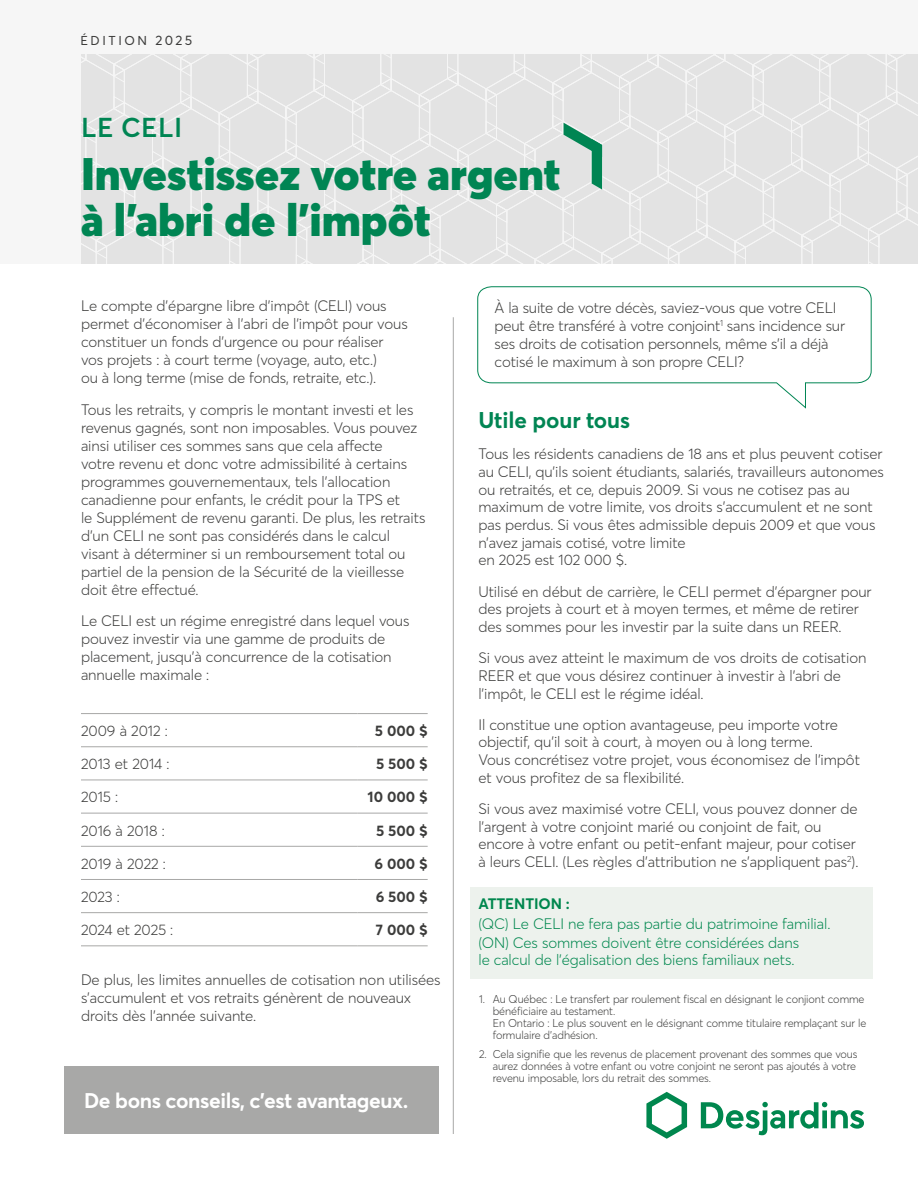
<style>
.page{position:relative;width:918px;height:1188px;background:#fff}
.page>*{position:absolute;margin:0;border:0;box-sizing:border-box;transform-origin:0 0}
.t1{font:900 45px/46.5px "Desjardins Sans";color:#008553}
.t2{font:600 27px "Desjardins Sans";letter-spacing:.015em;color:#008553}
.t3{font:700 22.5px "Desjardins Sans";letter-spacing:-.005em;color:#008553}
.t4{font:700 21px "Desjardins Sans";letter-spacing:-.02em;color:#fff}
.t5{font:300 15px/18px "Desjardins Sans";letter-spacing:-.005em;color:#3c3c3b}
.t6{font:300 15px/19.5px "Desjardins Sans";letter-spacing:-.005em;color:#00874e}
.t7{font:700 15px "Desjardins Sans";color:#3c3c3b}
.t8{font:700 15px "Desjardins Sans";letter-spacing:-.005em;color:#00874e}
.t9{font:12.75px "Desjardins Sans";letter-spacing:.205em;color:#3c3c3b}
.t10{font:300 11.25px/12px "Desjardins Sans";letter-spacing:-.005em;color:#3c3c3b}
.s1{font-size:13.5px}
</style>
<div class="page">
<div style="left:470px;top:887px;width:403px;height:91px;background:#edf2ed"></div>
<hr style="left:453px;top:317px;width:1px;height:817px;background:#a8a8a7">
<hr style="left:81px;top:713px;width:277px;height:1px;background:#a8a8a7">
<hr style="left:358px;top:713px;width:70px;height:1px;background:#a8a8a7">
<hr style="left:81px;top:747px;width:277px;height:1px;background:#a8a8a7">
<hr style="left:358px;top:747px;width:70px;height:1px;background:#a8a8a7">
<hr style="left:81px;top:780px;width:277px;height:1px;background:#a8a8a7">
<hr style="left:358px;top:780px;width:70px;height:1px;background:#a8a8a7">
<hr style="left:81px;top:813px;width:277px;height:1px;background:#a8a8a7">
<hr style="left:358px;top:813px;width:70px;height:1px;background:#a8a8a7">
<hr style="left:81px;top:846px;width:277px;height:1px;background:#a8a8a7">
<hr style="left:358px;top:846px;width:70px;height:1px;background:#a8a8a7">
<hr style="left:81px;top:879px;width:277px;height:1px;background:#a8a8a7">
<hr style="left:358px;top:879px;width:70px;height:1px;background:#a8a8a7">
<hr style="left:81px;top:912px;width:277px;height:1px;background:#a8a8a7">
<hr style="left:358px;top:912px;width:70px;height:1px;background:#a8a8a7">
<hr style="left:81px;top:946px;width:277px;height:1px;background:#a8a8a7">
<hr style="left:358px;top:946px;width:70px;height:1px;background:#a8a8a7">
<svg style="left:477px;top:286px;width:395px;height:123px"></svg>
<div style="left:64px;top:1066px;width:374px;height:68px;background:#a8a8a7"></div>
<div style="left:0;top:0;width:918px;height:263px;background:#f6f6f6"></div>
<svg style="left:81px;top:54px;width:837px;height:209px;background:#e3e4e4"></svg>
<svg style="left:646px;top:1092px;width:41px;height:47px"></svg>
<svg style="left:701px;top:1102px;width:163px;height:33px"></svg>
<p class="t9" style="left:80px;top:33px;width:114px">ÉDITION <span class="s1">2025</span></p>
<h2 class="t2" style="left:81px;top:110px;width:103px">LE CELI</h2>
<h1 class="t1" style="left:81px;top:150px;width:481px">Investissez votre argent à l’abri de l’impôt</h1>
<p class="t5" style="left:81px;top:297px;width:328px">Le compte d’épargne libre d’impôt (CELI) vous permet d’économiser à l’abri de l’impôt pour vous constituer un fonds d’urgence ou pour réaliser vos projets : à court terme (voyage, auto, etc.)<br>ou à long terme (mise de fonds, retraite, etc.).</p>
<p class="t5" style="left:81px;top:401px;width:346px">Tous les retraits, y compris le montant investi et les revenus gagnés, sont non imposables. Vous pouvez ainsi utiliser ces sommes sans que cela affecte<br>votre revenu et donc votre admissibilité à certains programmes gouvernementaux, tels l’allocation canadienne pour enfants, le crédit pour la TPS et<br>le Supplément de revenu garanti. De plus, les retraits d’un CELI ne sont pas considérés dans le calcul visant à déterminer si un remboursement total ou partiel de la pension de la Sécurité de la vieillesse doit être effectué.</p>
<p class="t5" style="left:81px;top:612px;width:330px">Le CELI est un régime enregistré dans lequel vous pouvez investir via une gamme de produits de placement, jusqu’à concurrence de la cotisation annuelle maximale :</p>
<p class="t5" style="left:81px;top:722px;width:88px">2009 à 2012 :</p>
<p class="t7" style="left:375px;top:721px;width:54px">5 000 $</p>
<p class="t5" style="left:81px;top:755px;width:90px">2013 et 2014 :</p>
<p class="t7" style="left:376px;top:754px;width:53px">5 500 $</p>
<p class="t5" style="left:81px;top:788px;width:39px">2015 :</p>
<p class="t7" style="left:368px;top:788px;width:62px">10 000 $</p>
<p class="t5" style="left:81px;top:821px;width:85px">2016 à 2018 :</p>
<p class="t7" style="left:376px;top:821px;width:53px">5 500 $</p>
<p class="t5" style="left:81px;top:854px;width:86px">2019 à 2022 :</p>
<p class="t7" style="left:374px;top:854px;width:55px">6 000 $</p>
<p class="t5" style="left:81px;top:888px;width:40px">2023 :</p>
<p class="t7" style="left:376px;top:887px;width:54px">6 500 $</p>
<p class="t5" style="left:81px;top:921px;width:94px">2024 et 2025 :</p>
<p class="t7" style="left:376px;top:920px;width:53px">7 000 $</p>
<p class="t5" style="left:81px;top:971px;width:361px">De plus, les limites annuelles de cotisation non utilisées s’accumulent et vos retraits génèrent de nouveaux droits dès l’année suivante.</p>
<h3 class="t4" style="left:84px;top:1088px;width:326px">De bons conseils, c’est avantageux.</h3>
<p class="t5" style="left:495px;top:299px;width:352px">À la suite de votre décès, saviez-vous que votre CELI peut être transféré à votre conjoint<sup>1</sup> sans incidence sur ses droits de cotisation personnels, même s’il a déjà cotisé le maximum à son propre CELI?</p>
<h3 class="t3" style="left:478px;top:406px;width:153px">Utile pour tous</h3>
<p class="t5" style="left:478px;top:445px;width:407px">Tous les résidents canadiens de 18 ans et plus peuvent cotiser au CELI, qu’ils soient étudiants, salariés, travailleurs autonomes ou retraités, et ce, depuis 2009. Si vous ne cotisez pas au maximum de votre limite, vos droits s’accumulent et ne sont pas perdus. Si vous êtes admissible depuis 2009 et que vous n’avez jamais cotisé, votre limite<br>en 2025 est 102 000 $.</p>
<p class="t5" style="left:478px;top:582px;width:395px">Utilisé en début de carrière, le CELI permet d’épargner pour des projets à court et à moyen termes, et même de retirer des sommes pour les investir par la suite dans un REER.</p>
<p class="t5" style="left:478px;top:649px;width:390px">Si vous avez atteint le maximum de vos droits de cotisation<br>REER et que vous désirez continuer à investir à l’abri de l’impôt, le CELI est le régime idéal.</p>
<p class="t5" style="left:478px;top:716px;width:383px">Il constitue une option avantageuse, peu importe votre objectif, qu’il soit à court, à moyen ou à long terme.<br>Vous concrétisez votre projet, vous économisez de l’impôt et vous profitez de sa flexibilité.</p>
<p class="t5" style="left:478px;top:800px;width:382px">Si vous avez maximisé votre CELI, vous pouvez donner de l’argent à votre conjoint marié ou conjoint de fait, ou encore à votre enfant ou petit-enfant majeur, pour cotiser à leurs CELI. (Les règles d’attribution ne s’appliquent pas<sup>2</sup>).</p>
<p class="t8" style="left:478px;top:895px;width:93px">ATTENTION :</p>
<p class="t6" style="left:478px;top:914px;width:354px">(QC) Le CELI ne fera pas partie du patrimoine familial. (ON) Ces sommes doivent être considérées dans</p>
<p class="t6" style="left:478px;top:950px;width:318px">le calcul de l’égalisation des biens familiaux nets.</p>
<p class="t10" style="left:493px;top:993px;width:375px;text-indent:-13px">1. Au Québec : Le transfert par roulement fiscal en désignant le conjiont comme bénéficiaire au testament.<br>En Ontario : Le plus souvent en le désignant comme titulaire remplaçant sur le formulaire d’adhésion.</p>
<p class="t10" style="left:493px;top:1048px;width:366px;text-indent:-13px">2. Cela signifie que les revenus de placement provenant des sommes que vous aurez données à votre enfant ou votre conjoint ne seront pas ajoutés à votre revenu imposable, lors du retrait des sommes.</p>
</div>
